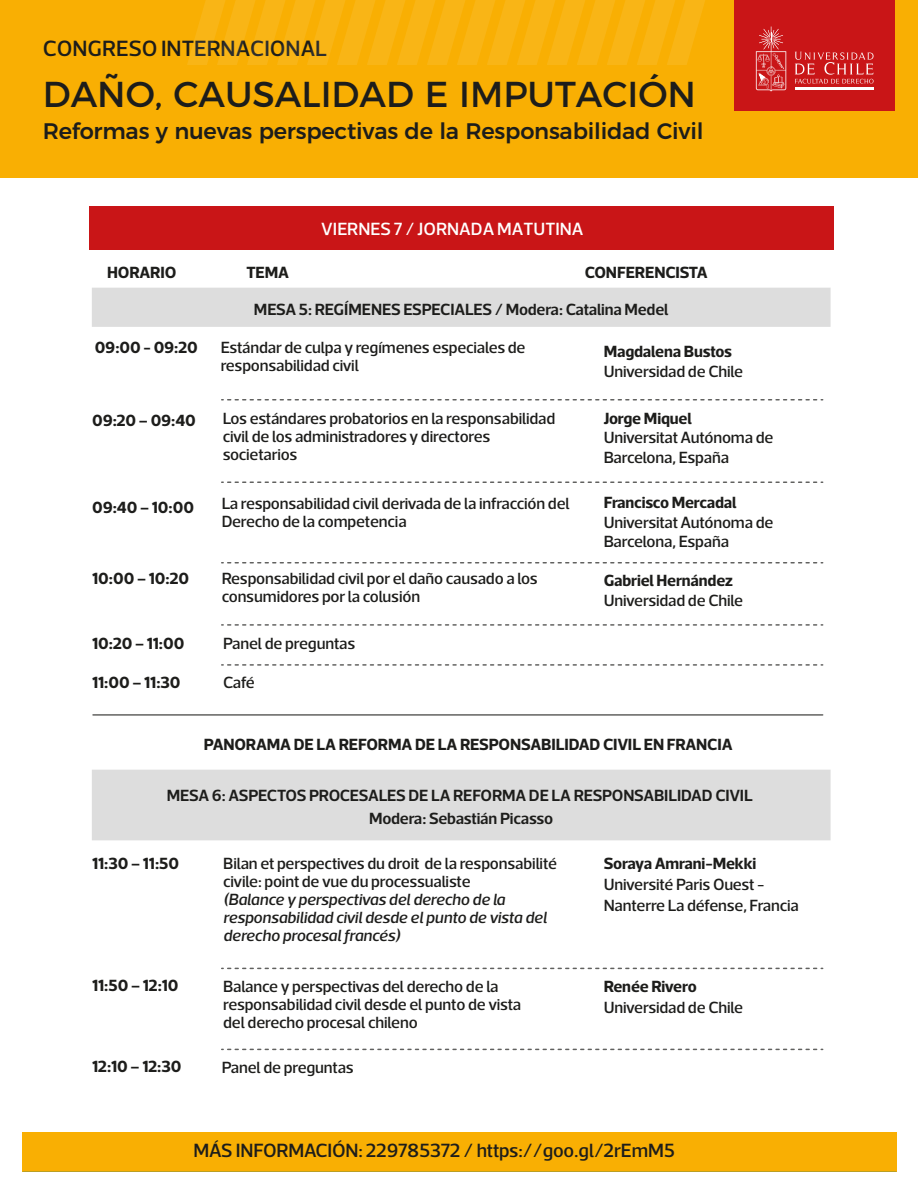
<style>
.page{position:relative;width:918px;height:1188px;background:#fff}
.page>*{position:absolute;margin:0;border:0;box-sizing:border-box;transform-origin:0 0}
.t1{font:36px "Montserrat";color:#1d1d1b}
.t2{font:500 22.5px "Montserrat";letter-spacing:-.01em;color:#1d1d1b}
.t3{font:500 22.5px "Acto";color:#1d1d1b}
.t4{font:500 19.5px "Acto";letter-spacing:-.01em;color:#1d1d1b}
.t5{font:500 18px "Acto";color:#fff}
.t6{font:500 16.5px/18px "Acto";letter-spacing:-.01em;color:#1d1d1b}
.t7{font:700 16.5px "Acto";letter-spacing:-.01em;color:#1d1d1b}
.t8{font:600 16.5px/22.5px "Acto";letter-spacing:-.01em;color:#1d1d1b;text-align:center}
.t9{font:italic 500 16.5px/18px "Acto";letter-spacing:-.01em;color:#1d1d1b}
</style>
<div class="page">
<div style="left:22px;top:1132px;width:875px;height:39px;background:#f9af03"></div>
<div style="left:0;top:0;width:917px;height:178px;background:#f9af03"></div>
<div style="left:92px;top:288px;width:739px;height:39px;background:#ddd"></div>
<div style="left:92px;top:770px;width:739px;height:70px;background:#ddd"></div>
<svg style="left:222px;top:562px;width:601px;height:2px"></svg>
<svg style="left:222px;top:482px;width:601px;height:1px"></svg>
<svg style="left:222px;top:399px;width:601px;height:2px"></svg>
<svg style="left:222px;top:664px;width:601px;height:2px"></svg>
<svg style="left:222px;top:624px;width:601px;height:2px"></svg>
<svg style="left:222px;top:968px;width:601px;height:1px"></svg>
<hr style="left:93px;top:714px;width:730px;height:2px;background:#1d1d1b">
<div style="left:89px;top:206px;width:744px;height:44px;background:#c91517"></div>
<div style="left:735px;top:0;width:160px;height:111px;background:#c91517"></div>
<hr style="left:795px;top:87px;width:78px;height:3px;background:#fff">
<svg style="left:756px;top:27px;width:30px;height:64px"></svg>
<svg style="left:795px;top:52px;width:79px;height:32px"></svg>
<svg style="left:187px;top:0;width:518px;height:65px"></svg>
<svg style="left:222px;top:1049px;width:601px;height:1px"></svg>
<h2 class="t3" style="left:43px;top:35px;width:286px">CONGRESO INTERNACIONAL</h2>
<h1 class="t1" style="left:43px;top:66px;width:655px">DAÑO, CAUSALIDAD E IMPUTACIÓN</h1>
<h2 class="t2" style="left:43px;top:113px;width:662px">Reformas y nuevas perspectivas de la Responsabilidad Civil</h2>
<p class="t5" style="left:321px;top:219px;width:264px">VIERNES 7 / JORNADA MATUTINA</p>
<p class="t7" style="left:107px;top:262px;width:71px">HORARIO</p>
<p class="t7" style="left:246px;top:262px;width:44px">TEMA</p>
<p class="t7" style="left:585px;top:262px;width:124px">CONFERENCISTA</p>
<p class="t7" style="left:95px;top:337px;width:104px">09:00 - 09:20</p>
<p class="t7" style="left:92px;top:410px;width:105px">09:20 – 09:40</p>
<p class="t7" style="left:92px;top:497px;width:104px">09:40 – 10:00</p>
<p class="t7" style="left:92px;top:569px;width:98px">10:00 – 10:20</p>
<p class="t7" style="left:92px;top:634px;width:94px">10:20 – 11:00</p>
<p class="t7" style="left:92px;top:673px;width:90px">11:00 – 11:30</p>
<p class="t8" style="left:254px;top:297px;width:416px">MESA 5: REGÍMENES ESPECIALES / Modera: Catalina Medel</p>
<p class="t6" style="left:221px;top:338px;width:306px">Estándar de culpa y regímenes especiales de responsabilidad civil</p>
<p class="t6" style="left:223px;top:409px;width:334px">Los estándares probatorios en la responsabilidad civil de los administradores y directores societarios</p>
<p class="t6" style="left:222px;top:494px;width:350px">La responsabilidad civil derivada de la infracción del<br>Derecho de la competencia</p>
<p class="t6" style="left:222px;top:569px;width:317px">Responsabilidad civil por el daño causado a los consumidores por la colusión</p>
<p class="t6" style="left:223px;top:634px;width:134px">Panel de preguntas</p>
<p class="t6" style="left:223px;top:673px;width:33px">Café</p>
<p class="t7" style="left:604px;top:342px;width:130px">Magdalena Bustos</p>
<p class="t6" style="left:604px;top:362px;width:141px">Universidad de Chile</p>
<p class="t7" style="left:604px;top:408px;width:90px">Jorge Miquel</p>
<p class="t6" style="left:604px;top:428px;width:171px;line-height:19.5px">Universitat Autónoma de<br>Barcelona, España</p>
<p class="t7" style="left:604px;top:493px;width:134px">Francisco Mercadal</p>
<p class="t6" style="left:604px;top:512px;width:171px;line-height:19.5px">Universitat Autónoma de<br>Barcelona, España</p>
<p class="t7" style="left:604px;top:571px;width:131px">Gabriel Hernández</p>
<p class="t6" style="left:604px;top:591px;width:141px">Universidad de Chile</p>
<p class="t7" style="left:204px;top:735px;width:530px">PANORAMA DE LA REFORMA DE LA RESPONSABILIDAD CIVIL EN FRANCIA</p>
<p class="t8" style="left:167px;top:784px;width:588px">MESA 6: ASPECTOS PROCESALES DE LA REFORMA DE LA RESPONSABILIDAD CIVIL<br>Modera: Sebastián Picasso</p>
<p class="t7" style="left:92px;top:854px;width:88px">11:30 – 11:50</p>
<p class="t7" style="left:92px;top:975px;width:88px">11:50 – 12:10</p>
<p class="t7" style="left:92px;top:1057px;width:91px">12:10 – 12:30</p>
<p class="t6" style="left:223px;top:854px;width:335px">Bilan et perspectives du droit de la responsabilité civile: point de vue du processualiste</p>
<p class="t9" style="left:223px;top:890px;width:325px">(Balance y perspectivas del derecho de la responsabilidad civil desde el punto de vista del derecho procesal francés)</p>
<p class="t6" style="left:223px;top:977px;width:300px">Balance y perspectivas del derecho de la responsabilidad civil desde el punto de vista del derecho procesal chileno</p>
<p class="t6" style="left:222px;top:1058px;width:134px">Panel de preguntas</p>
<p class="t7" style="left:604px;top:853px;width:154px">Soraya Amrani-Mekki</p>
<p class="t6" style="left:604px;top:873px;width:197px;line-height:21px">Université Paris Ouest -<br>Nanterre La défense, Francia</p>
<p class="t7" style="left:604px;top:976px;width:95px">Renée Rivero</p>
<p class="t6" style="left:604px;top:998px;width:141px">Universidad de Chile</p>
<p class="t4" style="left:193px;top:1139px;width:483px">MÁS INFORMACIÓN: 229785372 / https://goo.gl/2rEmM5</p>
</div>
